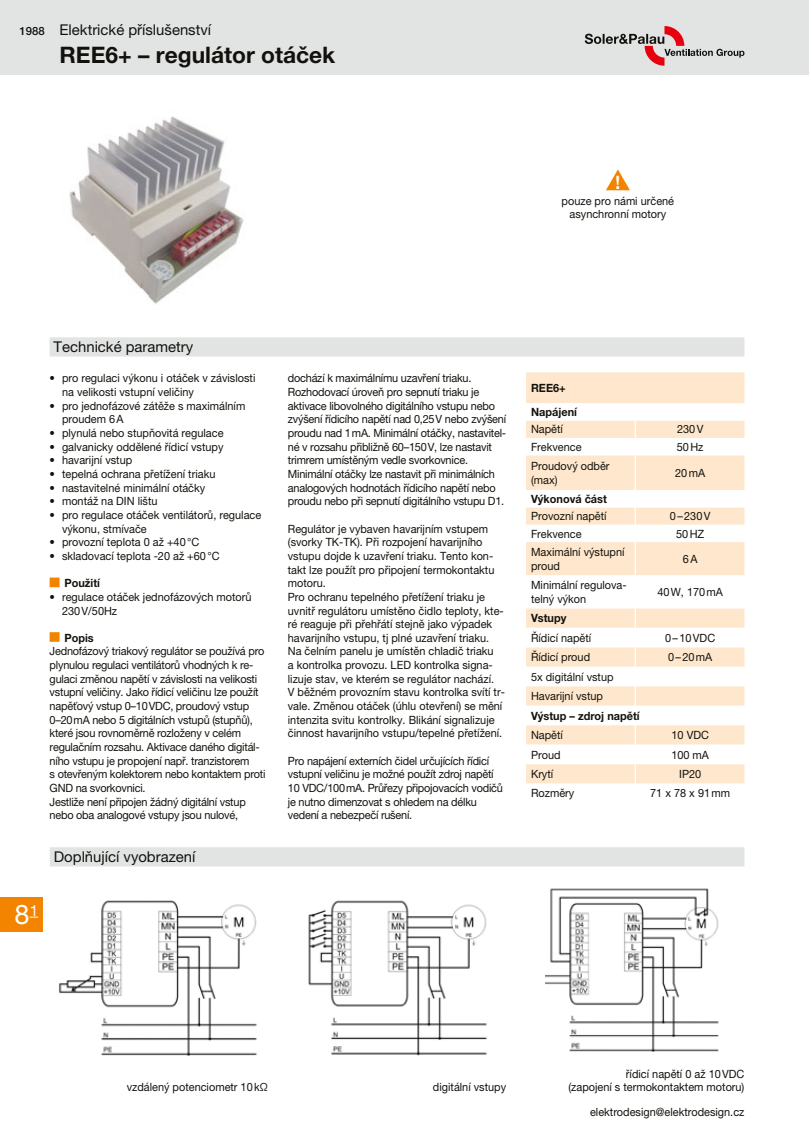
<style>
.page{position:relative;width:809px;height:1141px;background:#fff}
.page>*{position:absolute;margin:0;border:0;box-sizing:border-box;transform-origin:0 0}
.t1{font:27.12px "Helvetica Neue LT Pro";color:#fff}
.t2{font:700 22.75px "Helvetica Neue LT Pro";color:#12120d}
.t3{font:700 18.55px "Helvetica Neue LT Pro";color:#fff;scale:.9 1}
.t4{font:14.88px "Helvetica Neue LT Pro";color:#12120d}
.t5{font:11.38px/13.7px "Helvetica Neue LT Pro";color:#12120d;scale:.96 1}
.t6{font:11.38px/13.7px "Helvetica Neue LT Pro";letter-spacing:-.02em;color:#12120d;scale:.96 1}
.t7{font:700 11.38px/24px "Helvetica Neue LT Pro";color:#12120d;scale:.96 1}
.s1{font-weight:500;font-size:11.38px}
</style>
<div class="page">
<div style="left:0;top:0;width:809px;height:74px;background:#e2e3e3"></div>
<div style="left:0;top:897px;width:42px;height:35px;background:#f28400"></div>
<svg style="left:584px;top:26px;width:160px;height:40px"></svg>
<div style="left:50px;top:337px;width:694px;height:20px;background:#e2e3e3"></div>
<div style="left:50px;top:578px;width:10px;height:9px;background:#f28400"></div>
<div style="left:50px;top:632px;width:10px;height:10px;background:#f28400"></div>
<img style="left:69px;top:116px;width:175px;height:188px">
<img style="left:59px;top:900px;width:198px;height:156px">
<img style="left:308px;top:900px;width:179px;height:156px">
<img style="left:545px;top:888px;width:174px;height:164px">
<div style="left:50px;top:847px;width:694px;height:19px;background:#e2e3e3"></div>
<div style="left:526px;top:372px;width:218px;height:31px;background:#fee7cc"></div>
<svg style="left:526px;top:421px;width:218px;height:363px;fill:#fee7cc"></svg>
<svg style="left:634px;top:421px;width:2px;height:34px"></svg>
<hr style="left:634px;top:455px;width:2px;height:35px;background:#fff">
<svg style="left:634px;top:490px;width:2px;height:52px"></svg>
<hr style="left:634px;top:542px;width:2px;height:33px;background:#fff">
<hr style="left:634px;top:575px;width:2px;height:33px;background:#fff">
<hr style="left:634px;top:608px;width:2px;height:20px;background:#fff">
<svg style="left:634px;top:628px;width:2px;height:19px"></svg>
<hr style="left:634px;top:647px;width:2px;height:20px;background:#fff">
<svg style="left:634px;top:667px;width:2px;height:19px"></svg>
<hr style="left:634px;top:686px;width:2px;height:20px;background:#fff">
<hr style="left:634px;top:725px;width:2px;height:20px;background:#fff">
<svg style="left:634px;top:745px;width:2px;height:19px"></svg>
<hr style="left:634px;top:764px;width:2px;height:20px;background:#fff">
<svg style="left:606px;top:169px;width:24px;height:21px"></svg>
<h3 class="t4" style="left:19px;top:21px;width:193px"><span class="s1">1988</span> Elektrické příslušenství</h3>
<h2 class="t2" style="left:60px;top:41px;width:277px">REE6+ – regulátor otáček</h2>
<h3 class="t3" style="left:615px;top:170px;width:7px">!</h3>
<p class="t5" style="left:561px;top:194px;width:119px;text-align:center">pouze pro námi určené asynchronní motory</p>
<h3 class="t4" style="left:54px;top:338px;width:141px">Technické parametry</h3>
<p class="t5" style="left:62px;top:371px;width:203px;text-indent:-12px">• pro regulaci výkonu i otáček v závislosti na velikosti vstupní veličiny</p>
<p class="t5" style="left:62px;top:399px;width:192px;text-indent:-12px">• pro jednofázové zátěže s maximálním proudem 6A</p>
<p class="t5" style="left:50px;top:426px;width:183px">• plynulá nebo stupňovitá regulace</p>
<p class="t5" style="left:50px;top:440px;width:183px">• galvanicky oddělené řídicí vstupy</p>
<p class="t5" style="left:50px;top:453px;width:88px">• havarijní vstup</p>
<p class="t5" style="left:50px;top:467px;width:174px">• tepelná ochrana přetížení triaku</p>
<p class="t5" style="left:50px;top:481px;width:164px">• nastavitelné minimální otáčky</p>
<p class="t5" style="left:50px;top:494px;width:114px">• montáž na DIN lištu</p>
<p class="t5" style="left:62px;top:508px;width:209px;text-indent:-12px">• pro regulace otáček ventilátorů, regulace výkonu, stmívače</p>
<p class="t5" style="left:50px;top:535px;width:157px">• provozní teplota 0 až +40°C</p>
<p class="t5" style="left:50px;top:549px;width:178px">• skladovací teplota -20 až +60°C</p>
<p class="t7" style="left:65px;top:571px;width:39px">Použití</p>
<p class="t5" style="left:62px;top:590px;width:199px;text-indent:-12px">• regulace otáček jednofázových motorů<br>230V/50Hz</p>
<p class="t7" style="left:65px;top:625px;width:32px">Popis</p>
<p class="t6" style="left:50px;top:644px;width:226px">Jednofázový triakový regulátor se používá pro plynulou regulaci ventilátorů vhodných k re&shy;gulaci změnou napětí v závislosti na velikosti vstupní veličiny. Jako řídicí veličinu lze použít napěťový vstup 0–10VDC, proudový vstup 0–20mA nebo 5 digitálních vstupů (stupňů), které jsou rovnoměrně rozloženy v celém regulačním rozsahu. Aktivace daného digitál&shy;ního vstupu je propojení např. tranzistorem<br>s otevřeným kolektorem nebo kontaktem proti GND na svorkovnici.<br>Jestliže není připojen žádný digitální vstup nebo oba analogové vstupy jsou nulové,</p>
<h3 class="t4" style="left:54px;top:848px;width:143px">Doplňující vyobrazení</h3>
<h1 class="t1" style="left:15px;top:899px;width:25px">8<sup>1</sup></h1>
<p class="t6" style="left:288px;top:371px;width:229px">dochází k maximálnímu uzavření triaku.<br>Rozhodovací úroveň pro sepnutí triaku je aktivace libovolného digitálního vstupu nebo zvýšení řídicího napětí nad 0,25V nebo zvýšení proudu nad 1mA. Minimální otáčky, nastavitel&shy;né v rozsahu přibližně 60–150V, lze nastavit trimrem umístěným vedle svorkovnice.<br>Minimální otáčky lze nastavit při minimálních analogových hodnotách řídicího napětí nebo proudu nebo při sepnutí digitálního vstupu D1.</p>
<p class="t5" style="left:288px;top:522px;width:228px">Regulátor je vybaven havarijním vstupem (svorky TK-TK). Při rozpojení havarijního vstupu dojde k uzavření triaku. Tento kon&shy;takt lze použít pro připojení termokontaktu motoru.<br>Pro ochranu tepelného přetížení triaku je uvnitř regulátoru umístěno čidlo teploty, kte&shy;ré reaguje při přehřátí stejně jako výpadek havarijního vstupu, tj plné uzavření triaku.<br>Na čelním panelu je umístěn chladič triaku<br>a kontrolka provozu. LED kontrolka signa&shy;lizuje stav, ve kterém se regulátor nachází.<br>V běžném provozním stavu kontrolka svítí tr&shy;vale. Změnou otáček (úhlu otevření) se mění intenzita svitu kontrolky. Blikání signalizuje činnost havarijního vstupu/tepelné přetížení.</p>
<p class="t6" style="left:288px;top:754px;width:226px">Pro napájení externích čidel určujících řídicí vstupní veličinu je možné použít zdroj napětí 10 VDC/100mA. Průřezy připojovacích vodičů je nutno dimenzovat s ohledem na délku vedení a nebezpečí rušení.</p>
<p class="t7" style="left:531px;top:376px;width:49px">REE6+<br>Napájení</p>
<p class="t5" style="left:531px;top:422px;width:35px">Napětí</p>
<p class="t5" style="left:677px;top:422px;width:29px">230V</p>
<p class="t5" style="left:531px;top:440px;width:54px">Frekvence</p>
<p class="t5" style="left:677px;top:440px;width:29px">50Hz</p>
<p class="t5" style="left:531px;top:459px;width:83px">Proudový odběr (max)</p>
<p class="t5" style="left:675px;top:466px;width:33px">20mA</p>
<p class="t7" style="left:531px;top:486px;width:81px">Výkonová část</p>
<p class="t5" style="left:531px;top:509px;width:80px">Provozní napětí</p>
<p class="t5" style="left:670px;top:509px;width:44px">0–230V</p>
<p class="t5" style="left:531px;top:526px;width:54px">Frekvence</p>
<p class="t5" style="left:676px;top:526px;width:31px">50HZ</p>
<p class="t5" style="left:531px;top:545px;width:99px">Maximální výstupní proud</p>
<p class="t5" style="left:683px;top:552px;width:17px">6A</p>
<p class="t5" style="left:531px;top:578px;width:101px">Minimální regulova&shy;telný výkon</p>
<p class="t5" style="left:657px;top:585px;width:70px">40W, 170mA</p>
<p class="t7" style="left:531px;top:606px;width:38px">Vstupy</p>
<p class="t5" style="left:531px;top:631px;width:64px">Řídicí napětí</p>
<p class="t5" style="left:665px;top:631px;width:54px">0–10VDC</p>
<p class="t5" style="left:531px;top:650px;width:63px">Řídicí proud</p>
<p class="t5" style="left:668px;top:650px;width:48px">0–20mA</p>
<p class="t5" style="left:531px;top:667px;width:87px;line-height:19.4px">5x digitální vstup<br>Havarijní vstup</p>
<p class="t7" style="left:531px;top:703px;width:115px">Výstup – zdroj napětí</p>
<p class="t5" style="left:531px;top:728px;width:35px">Napětí</p>
<p class="t5" style="left:671px;top:728px;width:40px">10 VDC</p>
<p class="t5" style="left:531px;top:747px;width:32px">Proud</p>
<p class="t5" style="left:671px;top:747px;width:41px">100 mA</p>
<p class="t5" style="left:531px;top:767px;width:25px">Krytí</p>
<p class="t5" style="left:679px;top:767px;width:24px">IP20</p>
<p class="t5" style="left:531px;top:786px;width:47px">Rozměry</p>
<p class="t5" style="left:650px;top:786px;width:85px">71 x 78 x 91mm</p>
<p class="t5" style="left:127px;top:1080px;width:149px">vzdálený potenciometr 10kΩ</p>
<p class="t5" style="left:433px;top:1080px;width:78px">digitální vstupy</p>
<p class="t5" style="left:568px;top:1067px;width:185px;text-align:right">řídicí napětí 0 až 10VDC<br>(zapojení s termokontaktem motoru)</p>
<p class="t5" style="left:590px;top:1105px;width:162px">elektrodesign@elektrodesign.cz</p>
</div>
